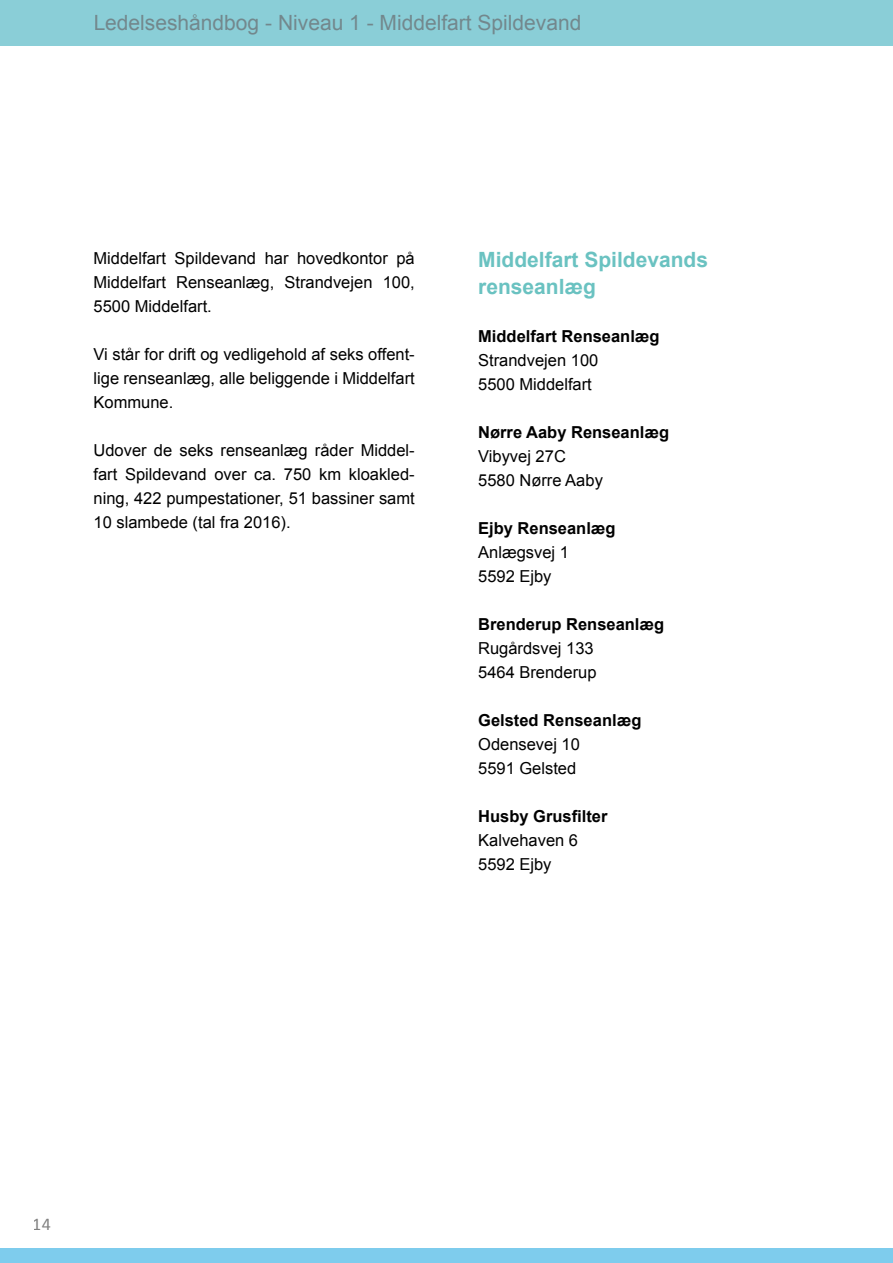
<style>
.page{position:relative;width:893px;height:1263px;background:#fff}
.page>*{position:absolute;margin:0;border:0;box-sizing:border-box;transform-origin:0 0}
.t1{font:21px "Arial";color:#6d767a}
.t2{font:700 21px/27px "Arial";color:#6ac2c1}
.t3{font:18px "Calibri";color:#000}
.t4{font:16.5px/24px "Arial";color:#000}
.t5{font:700 16.5px "Arial";color:#000}
</style>
<div class="page">
<div style="left:0;top:0;width:893px;height:45px;background:#8aced7"></div>
<div style="left:0;top:1249px;width:893px;height:14px;background:#7ecced"></div>
<p class="t1" style="left:94px;top:9px;width:489px">Ledelseshåndbog - Niveau 1 - Middelfart Spildevand</p>
<p class="t4" style="left:94px;top:246px;width:323px;text-align:justify">Middelfart Spildevand har hovedkontor på Middelfart Renseanlæg, Strandvejen 100, 5500 Middelfart.</p>
<p class="t4" style="left:94px;top:342px;width:323px;text-align:justify">Vi står for drift og vedligehold af seks offent&shy;lige renseanlæg, alle beliggende i Middelfart Kommune.</p>
<p class="t4" style="left:94px;top:438px;width:323px;text-align:justify">Udover de seks renseanlæg råder Middel&shy;fart Spildevand over ca. 750 km kloakled&shy;ning, 422 pumpestationer, 51 bassiner samt 10 slambede (tal fra 2016).</p>
<p class="t2" style="left:478px;top:247px;width:231px">Middelfart Spildevands renseanlæg</p>
<p class="t5" style="left:478px;top:325px;width:183px">Middelfart Renseanlæg</p>
<p class="t4" style="left:478px;top:348px;width:122px">Strandvejen 100<br>5500 Middelfart</p>
<p class="t5" style="left:478px;top:421px;width:193px">Nørre Aaby Renseanlæg</p>
<p class="t4" style="left:478px;top:444px;width:126px">Vibyvej 27C<br>5580 Nørre Aaby</p>
<p class="t5" style="left:478px;top:517px;width:139px">Ejby Renseanlæg</p>
<p class="t4" style="left:478px;top:540px;width:92px">Anlægsvej 1<br>5592 Ejby</p>
<p class="t5" style="left:478px;top:613px;width:188px">Brenderup Renseanlæg</p>
<p class="t4" style="left:478px;top:636px;width:120px">Rugårdsvej 133<br>5464 Brenderup</p>
<p class="t5" style="left:478px;top:709px;width:165px">Gelsted Renseanlæg</p>
<p class="t4" style="left:478px;top:732px;width:103px">Odensevej 10<br>5591 Gelsted</p>
<p class="t5" style="left:478px;top:805px;width:131px">Husby Grusfilter</p>
<p class="t4" style="left:478px;top:828px;width:101px">Kalvehaven 6<br>5592 Ejby</p>
<p class="t3" style="left:33px;top:1212px;width:20px">14</p>
</div>
